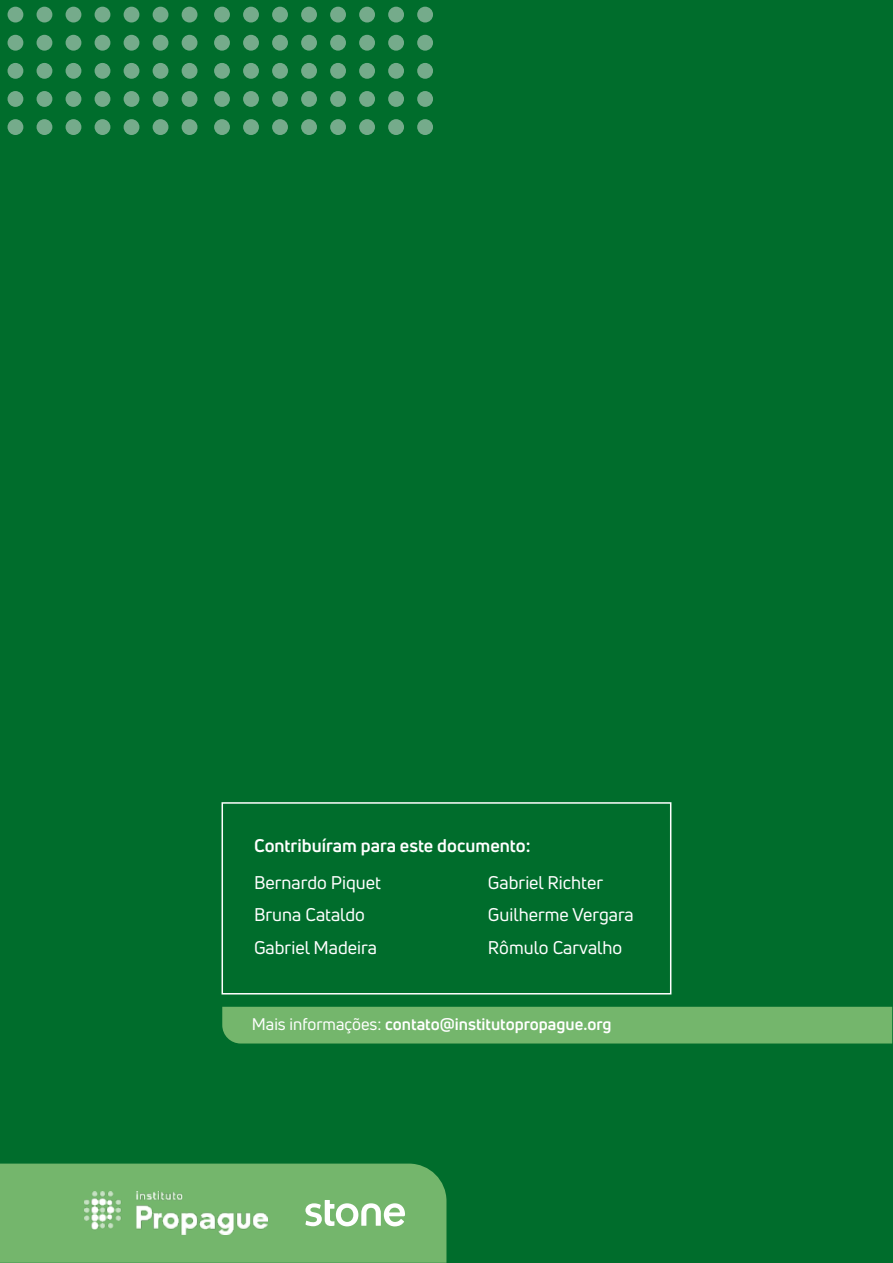
<style>
.page{position:relative;width:893px;height:1263px;background:#006d2c}
.page>*{position:absolute;margin:0;border:0;box-sizing:border-box;transform-origin:0 0}
.t1{font:18px "Uni Neue";color:#fff}
.t2{font:700 18px "Uni Neue";color:#fff}
.t3{font:700 16.5px "Uni Neue";color:#fff}
.s1{font-weight:400}
</style>
<div class="page">
<div style="left:222px;top:1007px;width:670px;height:36px;background:#74b66c"></div>
<div style="left:182px;top:119px;width:15px;height:16px;background:#75ab8b;border-radius:50%"></div>
<div style="left:182px;top:91px;width:15px;height:16px;background:#75ab8b;border-radius:50%"></div>
<div style="left:182px;top:63px;width:15px;height:16px;background:#75ab8b;border-radius:50%"></div>
<div style="left:182px;top:35px;width:15px;height:16px;background:#75ab8b;border-radius:50%"></div>
<div style="left:182px;top:7px;width:15px;height:16px;background:#75ab8b;border-radius:50%"></div>
<div style="left:153px;top:119px;width:15px;height:16px;background:#75ab8b;border-radius:50%"></div>
<div style="left:153px;top:91px;width:15px;height:16px;background:#75ab8b;border-radius:50%"></div>
<div style="left:153px;top:63px;width:15px;height:16px;background:#75ab8b;border-radius:50%"></div>
<div style="left:153px;top:35px;width:15px;height:16px;background:#75ab8b;border-radius:50%"></div>
<div style="left:153px;top:7px;width:15px;height:16px;background:#75ab8b;border-radius:50%"></div>
<div style="left:124px;top:119px;width:15px;height:16px;background:#75ab8b;border-radius:50%"></div>
<div style="left:124px;top:91px;width:15px;height:16px;background:#75ab8b;border-radius:50%"></div>
<div style="left:124px;top:63px;width:15px;height:16px;background:#75ab8b;border-radius:50%"></div>
<div style="left:124px;top:35px;width:15px;height:16px;background:#75ab8b;border-radius:50%"></div>
<div style="left:124px;top:7px;width:15px;height:16px;background:#75ab8b;border-radius:50%"></div>
<div style="left:95px;top:119px;width:15px;height:16px;background:#75ab8b;border-radius:50%"></div>
<div style="left:95px;top:91px;width:15px;height:16px;background:#75ab8b;border-radius:50%"></div>
<div style="left:95px;top:63px;width:15px;height:16px;background:#75ab8b;border-radius:50%"></div>
<div style="left:95px;top:35px;width:15px;height:16px;background:#75ab8b;border-radius:50%"></div>
<div style="left:95px;top:7px;width:15px;height:16px;background:#75ab8b;border-radius:50%"></div>
<div style="left:66px;top:119px;width:15px;height:16px;background:#75ab8b;border-radius:50%"></div>
<div style="left:66px;top:91px;width:15px;height:16px;background:#75ab8b;border-radius:50%"></div>
<div style="left:66px;top:63px;width:15px;height:16px;background:#75ab8b;border-radius:50%"></div>
<div style="left:66px;top:35px;width:15px;height:16px;background:#75ab8b;border-radius:50%"></div>
<div style="left:66px;top:7px;width:15px;height:16px;background:#75ab8b;border-radius:50%"></div>
<div style="left:37px;top:119px;width:15px;height:16px;background:#75ab8b;border-radius:50%"></div>
<div style="left:37px;top:91px;width:15px;height:16px;background:#75ab8b;border-radius:50%"></div>
<div style="left:37px;top:63px;width:15px;height:16px;background:#75ab8b;border-radius:50%"></div>
<div style="left:37px;top:35px;width:15px;height:16px;background:#75ab8b;border-radius:50%"></div>
<div style="left:37px;top:7px;width:15px;height:16px;background:#75ab8b;border-radius:50%"></div>
<div style="left:8px;top:119px;width:15px;height:16px;background:#75ab8b;border-radius:50%"></div>
<div style="left:8px;top:91px;width:15px;height:16px;background:#75ab8b;border-radius:50%"></div>
<div style="left:8px;top:63px;width:15px;height:16px;background:#75ab8b;border-radius:50%"></div>
<div style="left:8px;top:35px;width:15px;height:16px;background:#75ab8b;border-radius:50%"></div>
<div style="left:8px;top:7px;width:15px;height:16px;background:#75ab8b;border-radius:50%"></div>
<svg style="left:417px;top:119px;width:16px;height:16px"></svg>
<svg style="left:417px;top:91px;width:16px;height:16px"></svg>
<svg style="left:417px;top:63px;width:16px;height:16px"></svg>
<svg style="left:417px;top:35px;width:16px;height:16px"></svg>
<svg style="left:417px;top:7px;width:16px;height:16px"></svg>
<svg style="left:388px;top:119px;width:16px;height:16px"></svg>
<svg style="left:388px;top:91px;width:16px;height:16px"></svg>
<svg style="left:388px;top:63px;width:16px;height:16px"></svg>
<svg style="left:388px;top:35px;width:16px;height:16px"></svg>
<svg style="left:388px;top:7px;width:16px;height:16px"></svg>
<svg style="left:359px;top:119px;width:16px;height:16px"></svg>
<svg style="left:359px;top:91px;width:16px;height:16px"></svg>
<svg style="left:359px;top:63px;width:16px;height:16px"></svg>
<svg style="left:359px;top:35px;width:16px;height:16px"></svg>
<svg style="left:359px;top:7px;width:16px;height:16px"></svg>
<svg style="left:330px;top:119px;width:16px;height:16px"></svg>
<svg style="left:330px;top:91px;width:16px;height:16px"></svg>
<svg style="left:330px;top:63px;width:16px;height:16px"></svg>
<svg style="left:330px;top:35px;width:16px;height:16px"></svg>
<svg style="left:330px;top:7px;width:16px;height:16px"></svg>
<svg style="left:301px;top:119px;width:16px;height:16px"></svg>
<svg style="left:301px;top:91px;width:16px;height:16px"></svg>
<svg style="left:301px;top:63px;width:16px;height:16px"></svg>
<svg style="left:301px;top:35px;width:16px;height:16px"></svg>
<svg style="left:301px;top:7px;width:16px;height:16px"></svg>
<svg style="left:272px;top:119px;width:16px;height:16px"></svg>
<svg style="left:272px;top:91px;width:16px;height:16px"></svg>
<svg style="left:272px;top:63px;width:16px;height:16px"></svg>
<svg style="left:272px;top:35px;width:16px;height:16px"></svg>
<svg style="left:272px;top:7px;width:16px;height:16px"></svg>
<svg style="left:243px;top:119px;width:16px;height:16px"></svg>
<svg style="left:243px;top:91px;width:16px;height:16px"></svg>
<svg style="left:243px;top:63px;width:16px;height:16px"></svg>
<svg style="left:243px;top:35px;width:16px;height:16px"></svg>
<svg style="left:243px;top:7px;width:16px;height:16px"></svg>
<svg style="left:214px;top:119px;width:16px;height:16px"></svg>
<svg style="left:214px;top:91px;width:16px;height:16px"></svg>
<svg style="left:214px;top:63px;width:16px;height:16px"></svg>
<svg style="left:214px;top:35px;width:16px;height:16px"></svg>
<svg style="left:214px;top:7px;width:16px;height:16px"></svg>
<svg style="left:0;top:1163px;width:446px;height:100px;background:#76b76f"></svg>
<div style="left:222px;top:802px;width:449px;height:192px;border:2px solid #fff"></div>
<img style="left:84px;top:1191px;width:184px;height:44px">
<p class="t2" style="left:254px;top:834px;width:278px">Contribuíram para este documento:</p>
<p class="t1" style="left:254px;top:871px;width:128px">Bernardo Piquet</p>
<p class="t1" style="left:488px;top:871px;width:117px">Gabriel Richter</p>
<p class="t1" style="left:254px;top:904px;width:112px">Bruna Cataldo</p>
<p class="t1" style="left:488px;top:904px;width:147px">Guilherme Vergara</p>
<p class="t1" style="left:254px;top:936px;width:124px">Gabriel Madeira</p>
<p class="t1" style="left:488px;top:936px;width:136px">Rômulo Carvalho</p>
<p class="t3" style="left:252px;top:1014px;width:361px"><span class="s1">Mais informações:</span> contato@institutopropague.org</p>
</div>
